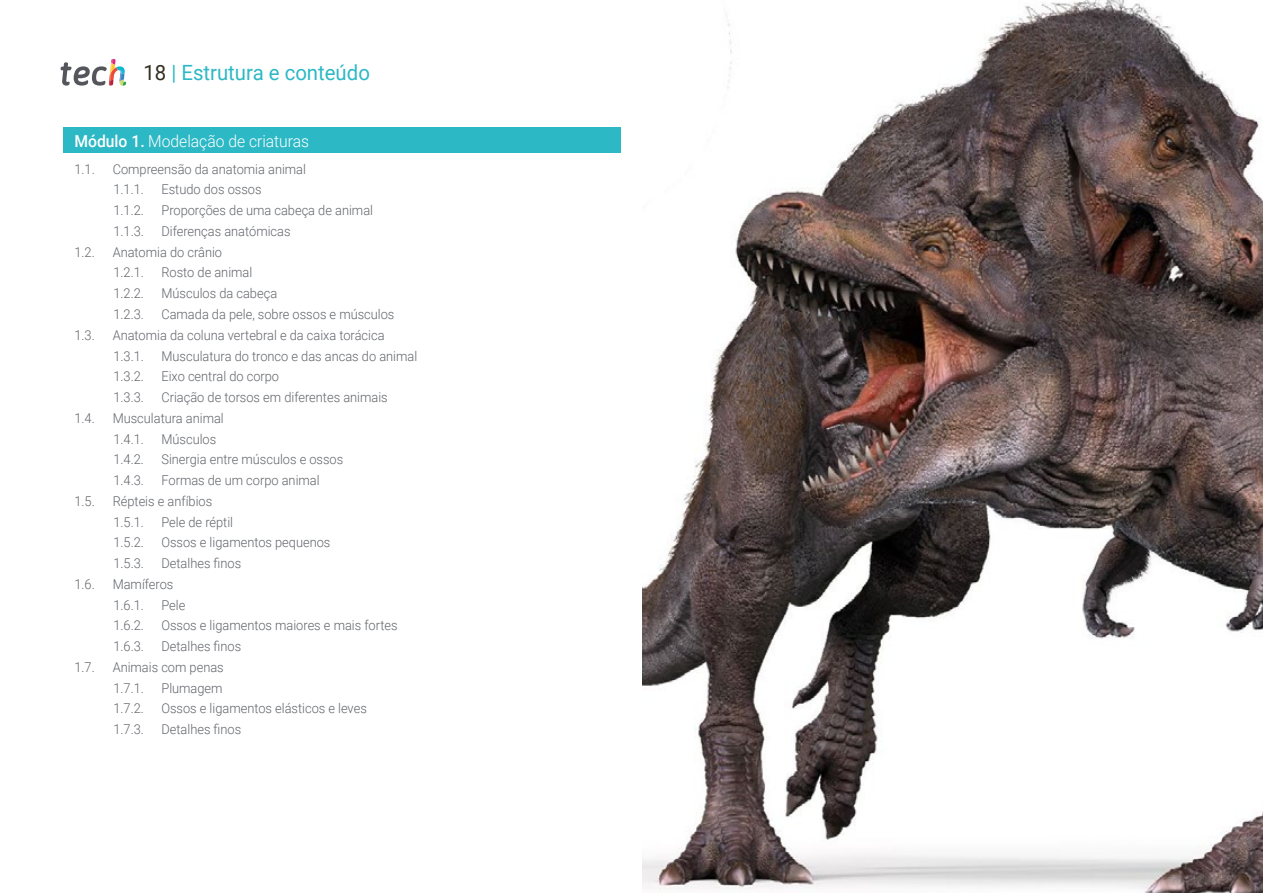
<style>
.page{position:relative;width:1263px;height:893px;background:#fff}
.page>*{position:absolute;margin:0;border:0;box-sizing:border-box;transform-origin:0 0}
.t1{font:21px "Roboto";color:#2db8c5}
.t2{font:300 16.5px "Roboto";color:#fff;scale:.95 1}
.t3{font:300 13.5px/20.7px "Roboto";color:#61646a;scale:.95 1}
.s1{color:#312e20}
.s2{font-weight:500}
</style>
<div class="page">
<div style="left:63px;top:128px;width:558px;height:25px;background:#2db8c5"></div>
<svg style="left:61px;top:59px;width:65px;height:27px"></svg>
<img style="left:642px;top:0;width:621px;height:893px">
<h1 class="t1" style="left:144px;top:57px;width:228px"><span class="s1">18</span> | Estrutura e conteúdo</h1>
<p class="t2" style="left:74px;top:129px;width:249px"><span class="s2">Módulo 1.</span> Modelação de criaturas</p>
<p class="t3" style="left:74px;top:158px;width:23px">1.1.</p>
<p class="t3" style="left:113px;top:158px;width:205px">Compreensão da anatomia animal<br>1.1.1.</p>
<p class="t3" style="left:161px;top:179px;width:107px">Estudo dos ossos</p>
<p class="t3" style="left:113px;top:200px;width:34px">1.1.2.</p>
<p class="t3" style="left:161px;top:200px;width:224px">Proporções de uma cabeça de animal</p>
<p class="t3" style="left:113px;top:220px;width:34px">1.1.3.</p>
<p class="t3" style="left:161px;top:220px;width:137px">Diferenças anatómicas</p>
<p class="t3" style="left:74px;top:241px;width:23px">1.2.</p>
<p class="t3" style="left:113px;top:241px;width:117px">Anatomia do crânio<br>1.2.1.</p>
<p class="t3" style="left:161px;top:262px;width:97px">Rosto de animal</p>
<p class="t3" style="left:113px;top:283px;width:34px">1.2.2.</p>
<p class="t3" style="left:161px;top:283px;width:123px">Músculos da cabeça</p>
<p class="t3" style="left:113px;top:303px;width:34px">1.2.3.</p>
<p class="t3" style="left:161px;top:303px;width:247px">Camada da pele, sobre ossos e músculos</p>
<p class="t3" style="left:74px;top:324px;width:23px">1.3.</p>
<p class="t3" style="left:113px;top:324px;width:288px">Anatomia da coluna vertebral e da caixa torácica<br>1.3.1.</p>
<p class="t3" style="left:161px;top:345px;width:271px">Musculatura do tronco e das ancas do animal</p>
<p class="t3" style="left:113px;top:366px;width:34px">1.3.2.</p>
<p class="t3" style="left:161px;top:366px;width:125px">Eixo central do corpo</p>
<p class="t3" style="left:113px;top:386px;width:34px">1.3.3.</p>
<p class="t3" style="left:161px;top:386px;width:240px">Criação de torsos em diferentes animais</p>
<p class="t3" style="left:74px;top:407px;width:23px">1.4.</p>
<p class="t3" style="left:113px;top:407px;width:118px">Musculatura animal<br>1.4.1.</p>
<p class="t3" style="left:161px;top:428px;width:59px">Músculos</p>
<p class="t3" style="left:113px;top:449px;width:34px">1.4.2.</p>
<p class="t3" style="left:161px;top:449px;width:193px">Sinergia entre músculos e ossos</p>
<p class="t3" style="left:113px;top:469px;width:34px">1.4.3.</p>
<p class="t3" style="left:161px;top:469px;width:168px">Formas de um corpo animal</p>
<p class="t3" style="left:74px;top:490px;width:23px">1.5.</p>
<p class="t3" style="left:113px;top:490px;width:106px">Répteis e anfíbios<br>1.5.1.</p>
<p class="t3" style="left:161px;top:511px;width:77px">Pele de réptil</p>
<p class="t3" style="left:113px;top:532px;width:34px">1.5.2.</p>
<p class="t3" style="left:161px;top:532px;width:179px">Ossos e ligamentos pequenos</p>
<p class="t3" style="left:113px;top:552px;width:34px">1.5.3.</p>
<p class="t3" style="left:161px;top:552px;width:85px">Detalhes finos</p>
<p class="t3" style="left:74px;top:573px;width:23px">1.6.</p>
<p class="t3" style="left:113px;top:573px;width:65px">Mamíferos<br>1.6.1.</p>
<p class="t3" style="left:161px;top:594px;width:27px">Pele</p>
<p class="t3" style="left:113px;top:615px;width:34px">1.6.2.</p>
<p class="t3" style="left:161px;top:615px;width:250px">Ossos e ligamentos maiores e mais fortes</p>
<p class="t3" style="left:113px;top:635px;width:34px">1.6.3.</p>
<p class="t3" style="left:161px;top:635px;width:85px">Detalhes finos</p>
<p class="t3" style="left:74px;top:656px;width:23px">1.7.</p>
<p class="t3" style="left:113px;top:656px;width:118px">Animais com penas<br>1.7.1.</p>
<p class="t3" style="left:161px;top:677px;width:66px">Plumagem</p>
<p class="t3" style="left:113px;top:698px;width:34px">1.7.2.</p>
<p class="t3" style="left:161px;top:698px;width:218px">Ossos e ligamentos elásticos e leves</p>
<p class="t3" style="left:113px;top:718px;width:34px">1.7.3.</p>
<p class="t3" style="left:161px;top:718px;width:85px">Detalhes finos</p>
</div>
